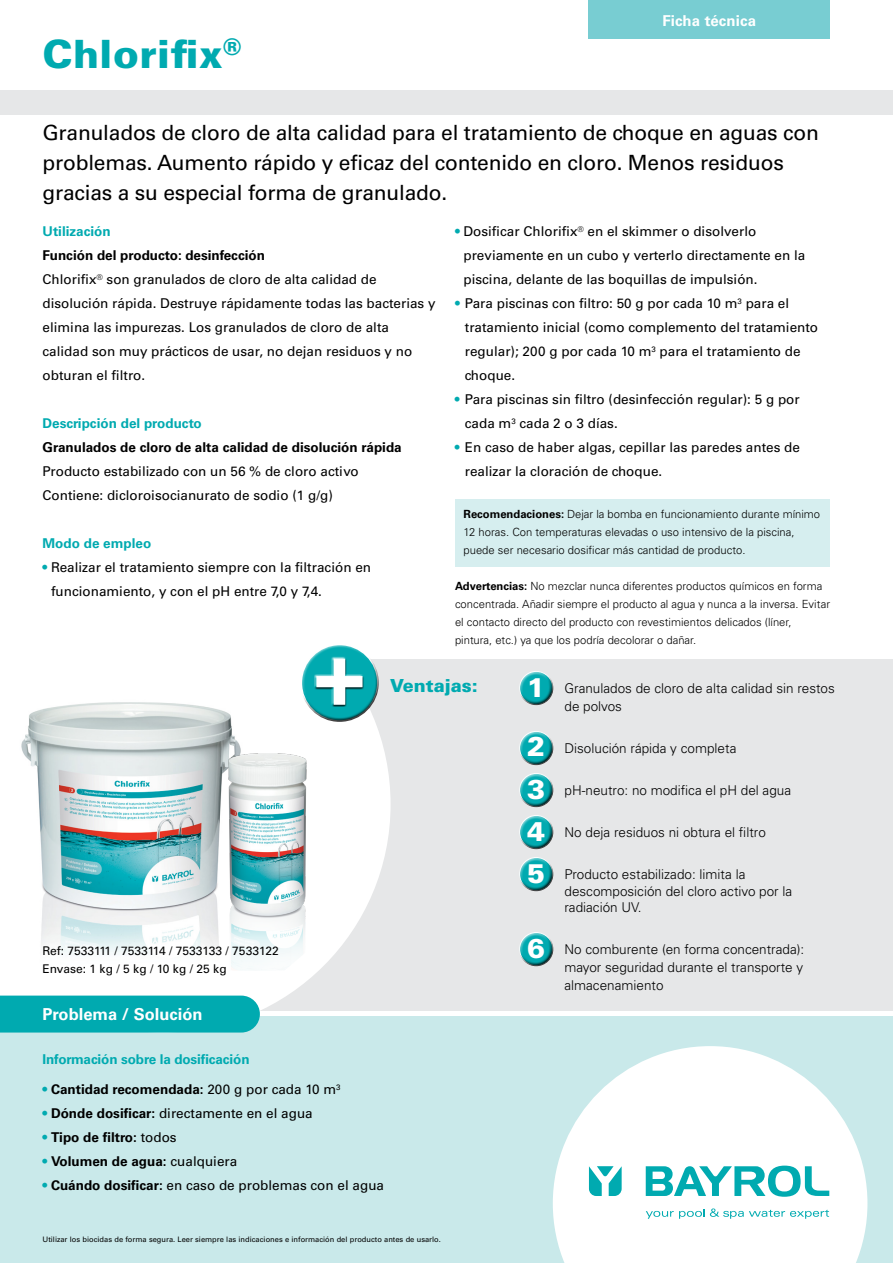
<style>
.page{position:relative;width:893px;height:1263px;background:#fff}
.page>*{position:absolute;margin:0;border:0;box-sizing:border-box;transform-origin:0 0}
.t1{font:700 86.7px "Univers LT Std";color:#fff}
.t2{font:900 39px "Univers LT Std";letter-spacing:.01em;color:#00aab0}
.t3{font:900 27px "Univers LT Std";color:#fff}
.t4{font:21px/30px "Univers LT Std";letter-spacing:-.01em;color:#000}
.t5{font:900 18px "Univers LT Std";color:#00aab0}
.t6{font:700 16.5px "Univers LT Std";color:#fff}
.t7{font:700 15px "Univers LT Std";letter-spacing:.01em;color:#fff}
.t8{font:13.5px/24px "Univers LT Std";color:#000}
.t9{font:300 13.5px/18px "Univers LT Std";color:#000}
.t10{font:700 13.5px "Univers LT Std";color:#000}
.t11{font:700 13.5px "Univers LT Std";color:#00aab0}
.t12{font:12px/18px "Univers LT Std";color:#000}
.t13{font:300 11.25px/18px "Univers LT Std";color:#000}
.t14{font:7.5px "Univers LT Std";color:#000}
.s1{color:#00aab0}
.s2{font-weight:700}
.s3{font-weight:400;color:#00aab0}
.s4{font-weight:400}
</style>
<div class="page">
<div style="left:456px;top:499px;width:374px;height:67px;background:#d6eeef"></div>
<div style="left:0;top:1016px;width:893px;height:247px;background:#c9e9ea"></div>
<div style="left:163px;top:660px;width:730px;height:351px;background:#e6e7e8"></div>
<div style="left:0;top:91px;width:893px;height:24px;background:#e6e7e8"></div>
<svg style="left:553px;top:1046px;width:314px;height:217px;fill:#fff"></svg>
<svg style="left:163px;top:659px;width:228px;height:351px;fill:#fff"></svg>
<img style="left:21px;top:685px;width:228px;height:306px">
<div style="left:588px;top:0;width:242px;height:38px;background:#78cdd2"></div>
<div style="left:297px;top:639px;width:79px;height:64px;background:#fff;opacity:.75"></div>
<div style="left:301px;top:656px;width:79px;height:67px;background:#000;opacity:.75"></div>
<div style="left:315px;top:657px;width:49px;height:49px;background:#fff;opacity:.75"></div>
<div style="left:315px;top:658px;width:50px;height:49px;background:#000;opacity:.75"></div>
<div style="left:517px;top:668px;width:37px;height:30px;background:#fff;opacity:.75"></div>
<div style="left:518px;top:676px;width:40px;height:29px;background:#000;opacity:.75"></div>
<div style="left:517px;top:728px;width:37px;height:30px;background:#fff;opacity:.75"></div>
<div style="left:518px;top:736px;width:40px;height:29px;background:#000;opacity:.75"></div>
<div style="left:517px;top:770px;width:37px;height:30px;background:#fff;opacity:.75"></div>
<div style="left:518px;top:778px;width:40px;height:29px;background:#000;opacity:.75"></div>
<div style="left:517px;top:812px;width:37px;height:30px;background:#fff;opacity:.75"></div>
<div style="left:518px;top:820px;width:40px;height:29px;background:#000;opacity:.75"></div>
<div style="left:517px;top:854px;width:37px;height:30px;background:#fff;opacity:.75"></div>
<div style="left:518px;top:862px;width:40px;height:29px;background:#000;opacity:.75"></div>
<div style="left:517px;top:929px;width:37px;height:30px;background:#fff;opacity:.75"></div>
<div style="left:518px;top:937px;width:40px;height:29px;background:#000;opacity:.75"></div>
<svg style="left:646px;top:1165px;width:183px;height:32px;background:#86d6d9"></svg>
<svg style="left:646px;top:1208px;width:183px;height:11px;background:#ceeeef"></svg>
<svg style="left:589px;top:1166px;width:33px;height:30px"></svg>
<div style="left:0;top:995px;width:260px;height:37px;background:#00aab0"></div>
<img style="left:215px;top:748px;width:105px;height:223px">
<h2 class="t2" style="left:43px;top:30px;width:200px">Chlorifix<sup>®</sup></h2>
<p class="t7" style="left:662px;top:12px;width:95px">Ficha técnica</p>
<h3 class="t4" style="left:43px;top:118px;width:778px">Granulados de cloro de alta calidad para el tratamiento de choque en aguas con problemas. Aumento rápido y eficaz del contenido en cloro. Menos residuos gracias a su especial forma de granulado.</h3>
<p class="t8" style="left:463px;top:220px;width:343px;text-indent:-8px"><span class="s1">•</span> Dosificar Chlorifix<sup>®</sup> en el skimmer o disolverlo previamente en un cubo y verterlo directamente en la piscina, delante de las boquillas de impulsión.</p>
<p class="t8" style="left:465px;top:292px;width:355px;text-indent:-10px"><span class="s1">•</span> Para piscinas con filtro: 50 g por cada 10 m<sup>3</sup> para el tratamiento inicial (como complemento del tratamiento regular); 200 g por cada 10 m<sup>3</sup> para el tratamiento de choque.</p>
<p class="t8" style="left:465px;top:388px;width:336px;text-indent:-10px"><span class="s1">•</span> Para piscinas sin filtro (desinfección regular): 5 g por cada m<sup>3</sup> cada 2 o 3 días.</p>
<p class="t8" style="left:465px;top:436px;width:337px;text-indent:-10px"><span class="s1">•</span> En caso de haber algas, cepillar las paredes antes de realizar la cloración de choque.</p>
<p class="t13" style="left:463px;top:505px;width:358px"><span class="s2">Recomendaciones:</span> Dejar la bomba en funcionamiento durante mínimo<br>12 horas. Con temperaturas elevadas o uso intensivo de la piscina, puede ser necesario dosificar más cantidad de producto.</p>
<p class="t13" style="left:455px;top:577px;width:377px"><span class="s2">Advertencias:</span> No mezclar nunca diferentes productos químicos en forma concentrada. Añadir siempre el producto al agua y nunca a la inversa. Evitar el contacto directo del producto con revestimientos delicados (líner, pintura, etc.) ya que los podría decolorar o dañar.</p>
<h3 class="t3" style="left:527px;top:670px;width:20px">1</h3>
<p class="t9" style="left:564px;top:679px;width:272px">Granulados de cloro de alta calidad sin restos de polvos</p>
<h3 class="t3" style="left:527px;top:730px;width:20px">2</h3>
<p class="t9" style="left:564px;top:739px;width:174px">Disolución rápida y completa</p>
<h3 class="t3" style="left:527px;top:772px;width:20px">3</h3>
<p class="t9" style="left:564px;top:781px;width:228px">pH-neutro: no modifica el pH del agua</p>
<h3 class="t3" style="left:527px;top:814px;width:20px">4</h3>
<p class="t9" style="left:564px;top:823px;width:203px">No deja residuos ni obtura el filtro</p>
<h3 class="t3" style="left:527px;top:856px;width:20px">5</h3>
<p class="t9" style="left:564px;top:866px;width:229px;line-height:16.5px">Producto estabilizado: limita la descomposición del cloro activo por la radiación UV.</p>
<h3 class="t3" style="left:527px;top:931px;width:20px">6</h3>
<p class="t9" style="left:564px;top:940px;width:241px;text-align:justify">No comburente (en forma concentrada): mayor seguridad durante el transporte y almacenamiento</p>
<p class="t11" style="left:43px;top:224px;width:70px">Utilización</p>
<p class="t8" style="left:43px;top:244px;width:395px"><span class="s2">Función del producto: desinfección<br></span>Chlorifix<sup>®</sup> son granulados de cloro de alta calidad de disolución rápida. Destruye rápidamente todas las bacterias y elimina las impurezas. Los granulados de cloro de alta calidad son muy prácticos de usar, no dejan residuos y no obturan el filtro.</p>
<p class="t11" style="left:43px;top:416px;width:161px">Descripción del producto</p>
<p class="t10" style="left:43px;top:440px;width:361px">Granulados de cloro de alta calidad de disolución rápida</p>
<p class="t8" style="left:43px;top:460px;width:318px">Producto estabilizado con un 56 % de cloro activo<br>Contiene: dicloroisocianurato de sodio (1 g/g)</p>
<p class="t11" style="left:43px;top:536px;width:110px">Modo de empleo</p>
<p class="t8" style="left:51px;top:556px;width:322px;text-indent:-8px"><span class="s1">•</span> Realizar el tratamiento siempre con la filtración en funcionamiento, y con el pH entre 7,0 y 7,4.</p>
<h1 class="t1" style="left:314px;top:623px;width:52px">+</h1>
<h3 class="t5" style="left:390px;top:675px;width:89px">Ventajas:</h3>
<p class="t12" style="left:43px;top:942px;width:238px">Ref: 7533111 / 7533114 / 7533133 / 7533122<br>Envase: 1 kg / 5 kg / 10 kg / 25 kg</p>
<p class="t6" style="left:43px;top:1004px;width:162px">Problema / Solución</p>
<p class="t11" style="left:43px;top:1052px;width:209px">Información sobre la dosificación</p>
<p class="t10" style="left:43px;top:1082px;width:300px"><span class="s3">•</span> Cantidad recomendada: <span class="s4">200 g por cada 10 m</span><sup>3</sup></p>
<p class="t8" style="left:43px;top:1102px;width:272px"><span class="s1">•</span> <span class="s2">Dónde dosificar:</span> directamente en el agua</p>
<p class="t10" style="left:43px;top:1130px;width:136px"><span class="s3">•</span> Tipo de filtro: <span class="s4">todos</span></p>
<p class="t10" style="left:43px;top:1154px;width:196px"><span class="s3">•</span> Volumen de agua: <span class="s4">cualquiera</span></p>
<p class="t8" style="left:43px;top:1174px;width:343px"><span class="s1">•</span> <span class="s2">Cuándo dosificar:</span> en caso de problemas con el agua</p>
<p class="t14" style="left:43px;top:1235px;width:400px">Utilizar los biocidas de forma segura. Leer siempre las indicaciones e información del producto antes de usarlo.</p>
</div>
